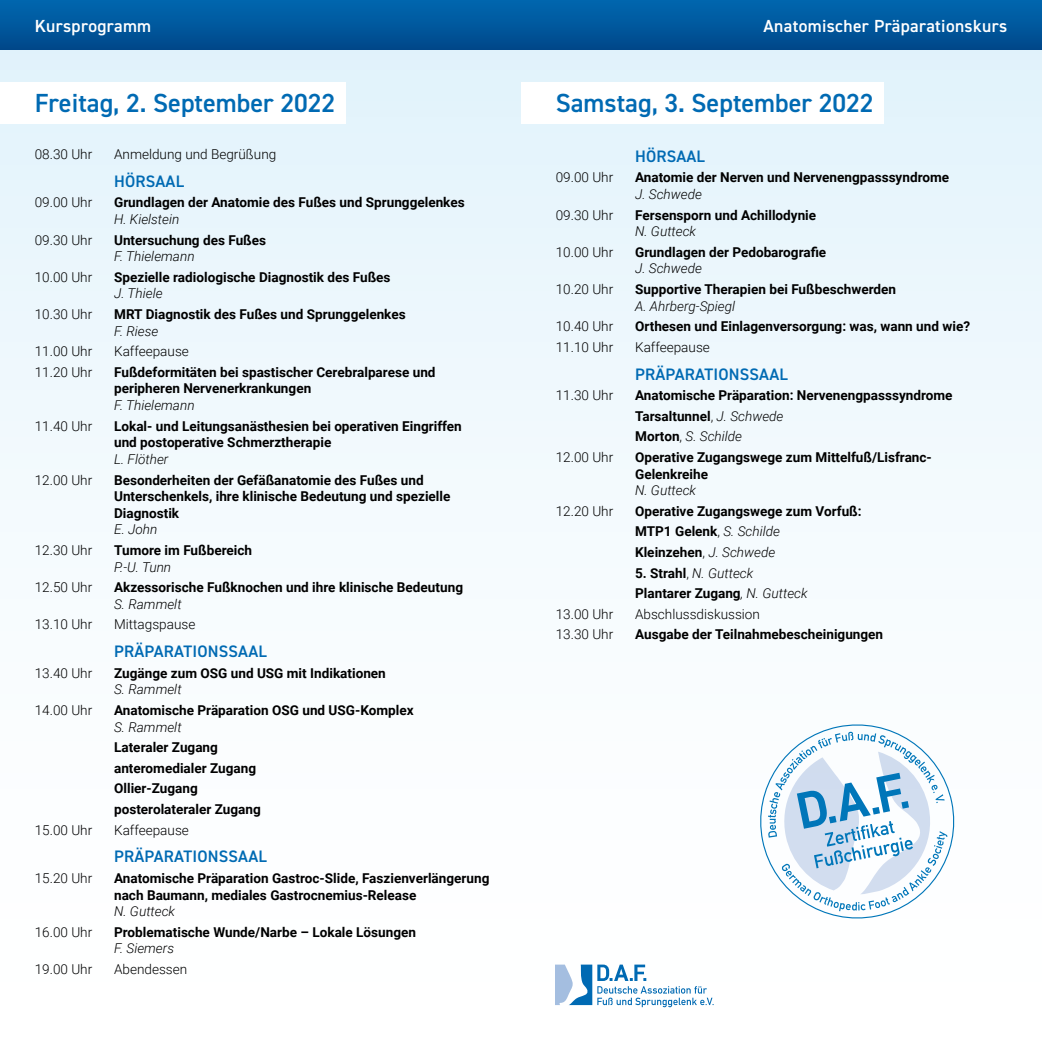
<style>
.page{position:relative;width:1042px;height:1042px;background:#fff}
.page>*{position:absolute;margin:0;border:0;box-sizing:border-box;transform-origin:0 0}
.t1{font:600 26.25px "DIN2014";color:#006ab3}
.t2{font:600 17.5px "DIN2014";letter-spacing:.02em;color:#fff}
.t3{font:600 16.62px "DIN2014";letter-spacing:.01em;color:#006ab3}
.t4{font:700 13.65px/20.7px "Roboto";color:#000}
.t5{font:300 13.65px "Roboto";color:#000}
.t6{font:italic 300 13.65px "Roboto";color:#000}
.s1{font-weight:300}
.s2{font-weight:300;font-style:italic}
</style>
<div class="page">
<div style="left:0;top:50px;width:1042px;height:992px;background:linear-gradient(to bottom,#e4f3fb,#fff)"></div>
<div style="left:507px;top:0;width:535px;height:50px;background:linear-gradient(to bottom,#0068b0,#00488b)"></div>
<div style="left:0;top:0;width:521px;height:50px;background:linear-gradient(to bottom,#0068b0,#00488b)"></div>
<svg style="left:556px;top:964px;width:157px;height:43px"></svg>
<svg style="left:751px;top:716px;width:212px;height:211px"></svg>
<svg style="left:768px;top:732px;width:179px;height:179px"></svg>
<div style="left:0;top:82px;width:345px;height:42px;background:#fff"></div>
<div style="left:521px;top:82px;width:363px;height:42px;background:#fff"></div>
<p class="t2" style="left:35px;top:14px;width:118px">Kursprogramm</p>
<p class="t2" style="left:763px;top:14px;width:245px">Anatomischer Präparationskurs</p>
<h1 class="t1" style="left:35px;top:85px;width:302px">Freitag, 2. September 2022</h1>
<h1 class="t1" style="left:556px;top:85px;width:319px">Samstag, 3. September 2022</h1>
<p class="t5" style="left:35px;top:145px;width:59px">08.30 Uhr</p>
<p class="t5" style="left:114px;top:145px;width:164px">Anmeldung und Begrüßung</p>
<p class="t3" style="left:114px;top:170px;width:71px">HÖRSAAL</p>
<p class="t5" style="left:35px;top:193px;width:59px">09.00 Uhr</p>
<p class="t4" style="left:114px;top:192px;width:352px">Grundlagen der Anatomie des Fußes und Sprunggelenkes</p>
<p class="t6" style="left:114px;top:210px;width:67px">H. Kielstein</p>
<p class="t5" style="left:35px;top:230px;width:59px">09.30 Uhr</p>
<p class="t4" style="left:114px;top:229px;width:153px">Untersuchung des Fußes</p>
<p class="t6" style="left:114px;top:247px;width:82px">F. Thielemann</p>
<p class="t5" style="left:35px;top:267px;width:59px">10.00 Uhr</p>
<p class="t4" style="left:114px;top:266px;width:278px">Spezielle radiologische Diagnostik des Fußes</p>
<p class="t6" style="left:114px;top:284px;width:50px">J. Thiele</p>
<p class="t5" style="left:35px;top:305px;width:59px">10.30 Uhr</p>
<p class="t4" style="left:114px;top:303px;width:293px">MRT Diagnostik des Fußes und Sprunggelenkes</p>
<p class="t6" style="left:114px;top:321px;width:46px">F. Riese</p>
<p class="t5" style="left:35px;top:342px;width:59px">11.00 Uhr</p>
<p class="t5" style="left:114px;top:342px;width:76px">Kaffeepause</p>
<p class="t5" style="left:35px;top:362px;width:59px">11.20 Uhr</p>
<p class="t4" style="left:114px;top:363px;width:323px;line-height:16.6px">Fußdeformitäten bei spastischer Cerebralparese und peripheren Nervenerkrankungen</p>
<p class="t6" style="left:114px;top:396px;width:82px">F. Thielemann</p>
<p class="t5" style="left:35px;top:416px;width:59px">11.40 Uhr</p>
<p class="t4" style="left:114px;top:417px;width:349px;line-height:16.6px">Lokal- und Leitungsanästhesien bei operativen Eingriffen und postoperative Schmerztherapie</p>
<p class="t6" style="left:114px;top:449px;width:56px">L. Flöther</p>
<p class="t5" style="left:35px;top:470px;width:59px">12.00 Uhr</p>
<p class="t4" style="left:114px;top:471px;width:338px;line-height:16.6px">Besonderheiten der Gefäßanatomie des Fußes und<br>Unterschenkels, ihre klinische Bedeutung und spezielle<br>Diagnostik</p>
<p class="t6" style="left:114px;top:520px;width:45px">E. John</p>
<p class="t5" style="left:35px;top:540px;width:59px">12.30 Uhr</p>
<p class="t4" style="left:114px;top:539px;width:140px">Tumore im Fußbereich</p>
<p class="t6" style="left:114px;top:557px;width:59px">P.-U. Tunn</p>
<p class="t5" style="left:35px;top:578px;width:59px">12.50 Uhr</p>
<p class="t4" style="left:114px;top:576px;width:350px">Akzessorische Fußknochen und ihre klinische Bedeutung</p>
<p class="t6" style="left:114px;top:594px;width:69px">S. Rammelt</p>
<p class="t5" style="left:35px;top:615px;width:59px">13.10 Uhr</p>
<p class="t5" style="left:114px;top:615px;width:83px">Mittagspause</p>
<p class="t3" style="left:114px;top:640px;width:154px">PRÄPARATIONSSAAL</p>
<p class="t5" style="left:35px;top:663px;width:59px">13.40 Uhr</p>
<p class="t4" style="left:114px;top:662px;width:273px">Zugänge zum OSG und USG mit Indikationen</p>
<p class="t6" style="left:114px;top:680px;width:69px">S. Rammelt</p>
<p class="t5" style="left:35px;top:700px;width:59px">14.00 Uhr</p>
<p class="t4" style="left:114px;top:699px;width:301px">Anatomische Präparation OSG und USG-Komplex</p>
<p class="t6" style="left:114px;top:717px;width:69px">S. Rammelt</p>
<p class="t4" style="left:114px;top:736px;width:148px">Lateraler Zugang anteromedialer Zugang<br>Ollier-Zugang posterolateraler Zugang</p>
<p class="t5" style="left:35px;top:820px;width:59px">15.00 Uhr</p>
<p class="t5" style="left:114px;top:820px;width:76px">Kaffeepause</p>
<p class="t3" style="left:114px;top:845px;width:154px">PRÄPARATIONSSAAL</p>
<p class="t5" style="left:35px;top:868px;width:59px">15.20 Uhr</p>
<p class="t4" style="left:114px;top:869px;width:377px;line-height:16.6px">Anatomische Präparation Gastroc-Slide, Faszienverlängerung nach Baumann, mediales Gastrocnemius-Release</p>
<p class="t6" style="left:114px;top:902px;width:63px">N. Gutteck</p>
<p class="t5" style="left:35px;top:922px;width:59px">16.00 Uhr</p>
<p class="t4" style="left:114px;top:921px;width:303px">Problematische Wunde/Narbe – Lokale Lösungen</p>
<p class="t6" style="left:114px;top:939px;width:61px">F. Siemers</p>
<p class="t5" style="left:35px;top:959px;width:59px">19.00 Uhr</p>
<p class="t5" style="left:114px;top:959px;width:75px">Abendessen</p>
<p class="t3" style="left:635px;top:145px;width:71px">HÖRSAAL</p>
<p class="t5" style="left:556px;top:168px;width:59px">09.00 Uhr</p>
<p class="t4" style="left:635px;top:167px;width:315px">Anatomie der Nerven und Nervenengpasssyndrome</p>
<p class="t6" style="left:635px;top:185px;width:68px">J. Schwede</p>
<p class="t5" style="left:556px;top:205px;width:59px">09.30 Uhr</p>
<p class="t4" style="left:635px;top:204px;width:183px">Fersensporn und Achillodynie</p>
<p class="t6" style="left:635px;top:222px;width:63px">N. Gutteck</p>
<p class="t5" style="left:556px;top:242px;width:59px">10.00 Uhr</p>
<p class="t4" style="left:635px;top:241px;width:193px">Grundlagen der Pedobarografie</p>
<p class="t6" style="left:635px;top:259px;width:68px">J. Schwede</p>
<p class="t5" style="left:556px;top:280px;width:59px">10.20 Uhr</p>
<p class="t4" style="left:635px;top:278px;width:262px">Supportive Therapien bei Fußbeschwerden</p>
<p class="t6" style="left:635px;top:296px;width:102px">A. Ahrberg-Spiegl</p>
<p class="t5" style="left:556px;top:317px;width:59px">10.40 Uhr</p>
<p class="t4" style="left:635px;top:316px;width:336px">Orthesen und Einlagenversorgung: was, wann und wie?</p>
<p class="t5" style="left:556px;top:337px;width:59px">11.10 Uhr</p>
<p class="t5" style="left:635px;top:337px;width:76px">Kaffeepause</p>
<p class="t3" style="left:635px;top:363px;width:154px">PRÄPARATIONSSAAL</p>
<p class="t5" style="left:556px;top:386px;width:59px">11.30 Uhr</p>
<p class="t4" style="left:635px;top:384px;width:319px">Anatomische Präparation: Nervenengpasssyndrome<br>Tarsaltunnel<span class="s1">,</span> <span class="s2">J. Schwede<br></span>Morton<span class="s1">,</span> <span class="s2">S. Schilde</span></p>
<p class="t5" style="left:556px;top:447px;width:59px">12.00 Uhr</p>
<p class="t4" style="left:635px;top:448px;width:298px;line-height:16.6px">Operative Zugangswege zum Mittelfuß/Lisfranc-<br>Gelenkreihe</p>
<p class="t6" style="left:635px;top:481px;width:63px">N. Gutteck</p>
<p class="t5" style="left:556px;top:501px;width:59px">12.20 Uhr</p>
<p class="t4" style="left:635px;top:500px;width:228px">Operative Zugangswege zum Vorfuß:<br>MTP1 Gelenk<span class="s1">,</span> <span class="s2">S. Schilde<br></span>Kleinzehen<span class="s1">,</span> <span class="s2">J. Schwede</span></p>
<p class="t4" style="left:635px;top:562px;width:174px">5. Strahl<span class="s1">,</span> <span class="s2">N. Gutteck<br></span>Plantarer Zugang<span class="s2">, N. Gutteck</span></p>
<p class="t5" style="left:556px;top:604px;width:59px">13.00 Uhr</p>
<p class="t5" style="left:635px;top:604px;width:126px">Abschlussdiskussion</p>
<p class="t5" style="left:556px;top:625px;width:59px">13.30 Uhr</p>
<p class="t4" style="left:635px;top:624px;width:250px">Ausgabe der Teilnahmebescheinigungen</p>
</div>
